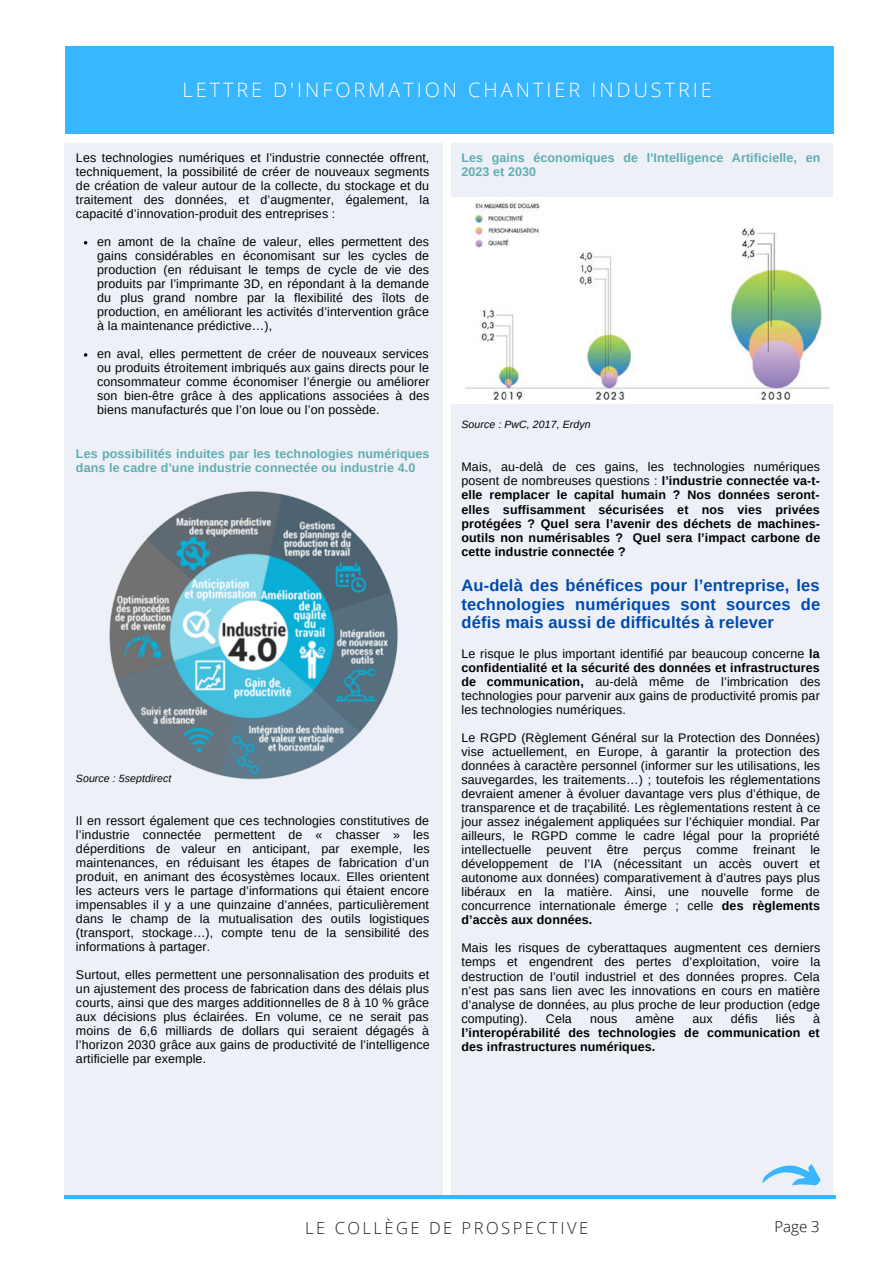
<style>
.page{position:relative;width:894px;height:1264px;background:#fff}
.page>*{position:absolute;margin:0;border:0;box-sizing:border-box;transform-origin:0 0}
.t1{font:300 19.8px "Open Sans";letter-spacing:.15em;color:#fff}
.t2{font:700 16.5px/18.5px "Arimo";letter-spacing:.01em;color:#004aad;text-align:justify}
.t3{font:300 16.5px "Open Sans";letter-spacing:.15em;color:#222}
.t4{font:300 15px "Open Sans";color:#000}
.t5{font:12.45px/14px "Arimo";letter-spacing:.01em;color:#000;text-align:justify}
.t6{font:700 12.45px/14px "Arimo";letter-spacing:.01em;color:#000;text-align:justify}
.t7{font:700 12.45px/14px "Arimo";letter-spacing:.01em;color:#60adb1}
.t8{font:italic 10.5px "Arimo";letter-spacing:.01em;color:#000}
.s1{font-weight:400}
.s2{font-weight:700}
</style>
<div class="page">
<div style="left:66px;top:46px;width:768px;height:87px;background:#38b6ff"></div>
<div style="left:451px;top:144px;width:381px;height:1051px;background:#edf0f7"></div>
<div style="left:64px;top:144px;width:378px;height:1053px;background:#edf0f7"></div>
<hr style="left:64px;top:1195px;width:771px;height:3px;background:#38b6ff">
<svg style="left:762px;top:1164px;width:58px;height:21px"></svg>
<img style="left:109px;top:491px;width:289px;height:289px">
<img style="left:451px;top:197px;width:381px;height:206px">
<p class="t1" style="left:182px;top:76px;width:530px">LETTRE D'INFORMATION CHANTIER INDUSTRIE</p>
<p class="t5" style="left:76px;top:151px;width:355px">Les technologies numériques et l’industrie connectée offrent, techniquement, la possibilité de créer de nouveaux segments de création de valeur autour de la collecte, du stockage et du traitement des données, et d’augmenter, également, la capacité d’innovation-produit des entreprises :</p>
<p class="t5" style="left:97px;top:235px;width:333px">en amont de la chaîne de valeur, elles permettent des gains considérables en économisant sur les cycles de production (en réduisant le temps de cycle de vie des produits par l’imprimante 3D, en répondant à la demande du plus grand nombre par la flexibilité des îlots de production, en améliorant les activités d’intervention grâce à la maintenance prédictive…),</p>
<p class="t5" style="left:97px;top:347px;width:334px">en aval, elles permettent de créer de nouveaux services ou produits étroitement imbriqués aux gains directs pour le consommateur comme économiser l’énergie ou améliorer son bien-être grâce à des applications associées à des biens manufacturés que l’on loue ou l’on possède.</p>
<p class="t7" style="left:76px;top:447px;width:355px">Les possibilités induites par les technologies numériques dans le cadre d’une industrie connectée ou industrie 4.0</p>
<p class="t8" style="left:76px;top:772px;width:97px">Source : 5septdirect</p>
<p class="t5" style="left:76px;top:813px;width:355px">Il en ressort également que ces technologies constitutives de l’industrie connectée permettent de « chasser » les déperditions de valeur en anticipant, par exemple, les maintenances, en réduisant les étapes de fabrication d’un produit, en animant des écosystèmes locaux. Elles orientent les acteurs vers le partage d’informations qui étaient encore impensables il y a une quinzaine d’années, particulièrement dans le champ de la mutualisation des outils logistiques (transport, stockage…), compte tenu de la sensibilité des informations à partager.</p>
<p class="t5" style="left:76px;top:967px;width:355px">Surtout, elles permettent une personnalisation des produits et un ajustement des process de fabrication dans des délais plus courts, ainsi que des marges additionnelles de 8 à 10 % grâce aux décisions plus éclairées. En volume, ce ne serait pas moins de 6,6 milliards de dollars qui seraient dégagés à l’horizon 2030 grâce aux gains de productivité de l’intelligence artificielle par exemple.</p>
<p class="t7" style="left:461px;top:151px;width:360px">Les gains économiques de l'Intelligence Artificielle, en<br>2023 et 2030</p>
<p class="t8" style="left:461px;top:418px;width:131px">Source : PwC, 2017, Erdyn</p>
<p class="t6" style="left:461px;top:460px;width:360px"><span class="s1">Mais, au-delà de ces gains, les technologies numériques posent de nombreuses questions :</span> l’industrie connectée va-t&shy;elle remplacer le capital humain ? Nos données seront&shy;elles suffisamment sécurisées et nos vies privées protégées ? Quel sera l’avenir des déchets de machines&shy;outils non numérisables ? Quel sera l’impact carbone de cette industrie connectée ?</p>
<p class="t2" style="left:461px;top:576px;width:360px">Au-delà des bénéfices pour l’entreprise, les technologies numériques sont sources de défis mais aussi de difficultés à relever</p>
<p class="t5" style="left:461px;top:646px;width:360px">Le risque le plus important identifié par beaucoup concerne <span class="s2">la confidentialité et la sécurité des données et infrastructures de communication,</span> au-delà même de l’imbrication des technologies pour parvenir aux gains de productivité promis par les technologies numériques.</p>
<p class="t5" style="left:461px;top:731px;width:360px">Le RGPD (Règlement Général sur la Protection des Données) vise actuellement, en Europe, à garantir la protection des données à caractère personnel (informer sur les utilisations, les sauvegardes, les traitements…) ; toutefois les réglementations devraient amener à évoluer davantage vers plus d’éthique, de transparence et de traçabilité. Les règlementations restent à ce jour assez inégalement appliquées sur l’échiquier mondial. Par ailleurs, le RGPD comme le cadre légal pour la propriété intellectuelle peuvent être perçus comme freinant le développement de l’IA (nécessitant un accès ouvert et autonome aux données) comparativement à d’autres pays plus libéraux en la matière. Ainsi, une nouvelle forme de concurrence internationale émerge ; celle <span class="s2">des règlements d’accès aux données.</span></p>
<p class="t5" style="left:461px;top:941px;width:360px">Mais les risques de cyberattaques augmentent ces derniers temps et engendrent des pertes d’exploitation, voire la destruction de l’outil industriel et des données propres. Cela n’est pas sans lien avec les innovations en cours en matière d’analyse de données, au plus proche de leur production (edge computing).</p>
<p class="t6" style="left:461px;top:1011px;width:360px;text-indent:351px"><span class="s1">à </span>l’interopérabilité des technologies de communication et des infrastructures numériques.</p>
<p class="t5" style="left:545px;top:1011px;width:27px">Cela</p>
<p class="t5" style="left:590px;top:1011px;width:29px">nous</p>
<p class="t5" style="left:635px;top:1011px;width:40px">amène</p>
<p class="t5" style="left:692px;top:1011px;width:22px">aux</p>
<p class="t5" style="left:730px;top:1011px;width:28px">défis</p>
<p class="t5" style="left:775px;top:1011px;width:21px">liés</p>
<p class="t3" style="left:305px;top:1215px;width:284px">LE COLLÈGE DE PROSPECTIVE</p>
<p class="t4" style="left:774px;top:1215px;width:47px">Page 3</p>
</div>
